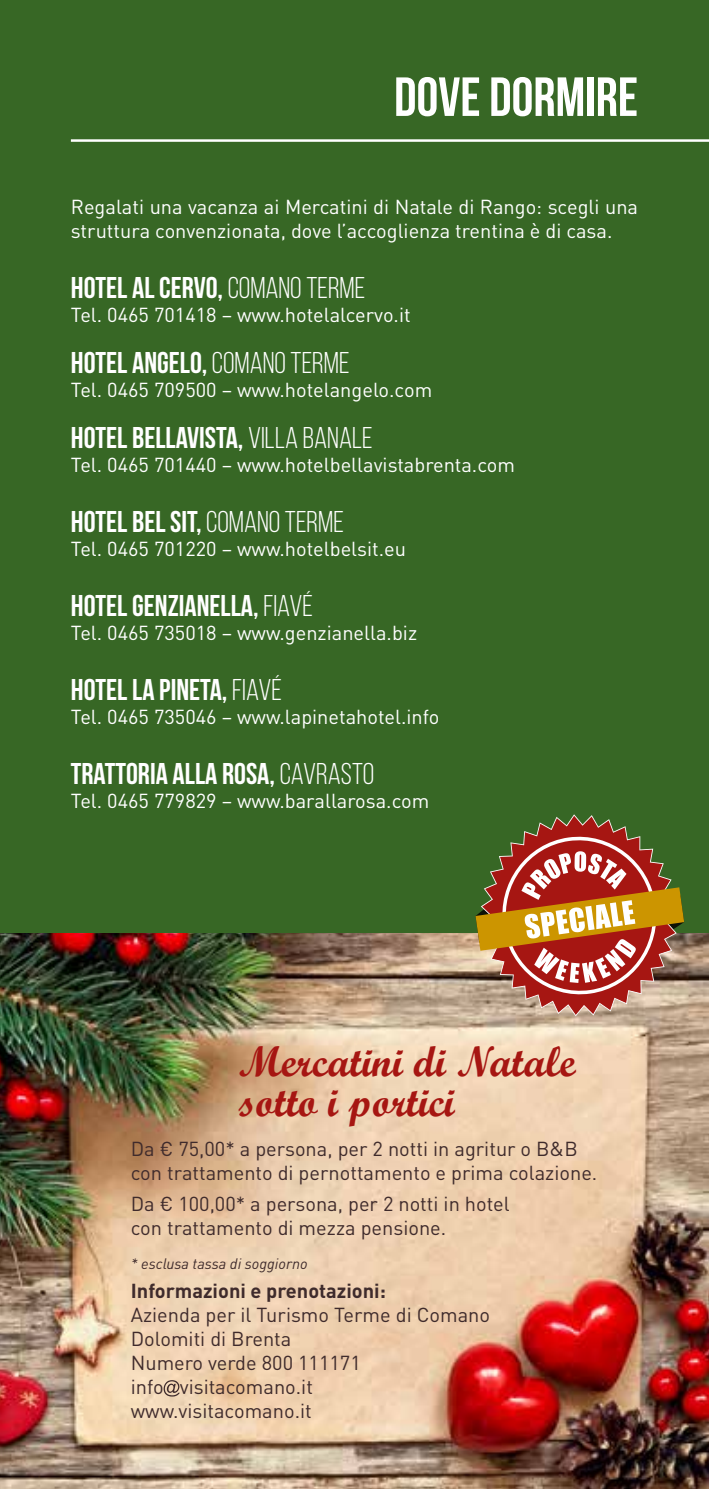
<style>
.page{position:relative;width:709px;height:1489px;background:#fff}
.page>*{position:absolute;margin:0;border:0;box-sizing:border-box;transform-origin:0 0}
.t1{font:700 55px "Bebas Neue";color:#fff}
.t2{font:42.5px/40px "Script MT Bold";color:#a61612}
.t3{font:700 30px "Bebas Neue";color:#fff}
.t4{font:20px/24px "DIN Pro";color:#fff}
.t5{font:20px/24px "DIN Pro";color:#3f2b2c}
.t6{font:700 20px "DIN Pro";color:#3f2b2c}
.t7{font:italic 15px "DIN Pro";color:#3f2b2c}
.s1{font-weight:400}
</style>
<div class="page">
<div style="left:0;top:0;width:709px;height:1169px;background:#376725"></div>
<img style="left:1px;top:933px;width:708px;height:555px">
<hr style="left:71px;top:139px;width:638px;height:3px;background:#fff">
<svg style="left:164px;top:1379px;width:16px;height:17px"></svg>
<svg style="left:475px;top:814px;width:209px;height:202px"></svg>
<img style="left:0;top:933px;width:1px;height:555px">
<h1 class="t1" style="left:394px;top:67px;width:245px">DOVE DORMIRE</h1>
<p class="t4" style="left:71px;top:194px;width:568px">Regalati una vacanza ai Mercatini di Natale di Rango: scegli una struttura convenzionata, dove l’accoglienza trentina è di casa.</p>
<h3 class="t3" style="left:71px;top:271px;width:296px">HOTEL AL CERVO, <span class="s1">COMANO TERME</span></h3>
<p class="t4" style="left:71px;top:302px;width:341px">Tel. 0465 701418 – www.hotelalcervo.it</p>
<h3 class="t3" style="left:71px;top:346px;width:280px">HOTEL ANGELO, <span class="s1">COMANO TERME</span></h3>
<p class="t4" style="left:71px;top:377px;width:363px">Tel. 0465 709500 – www.hotelangelo.com</p>
<h3 class="t3" style="left:71px;top:421px;width:303px">HOTEL BELLAVISTA, <span class="s1">VILLA BANALE</span></h3>
<p class="t4" style="left:71px;top:452px;width:445px">Tel. 0465 701440 – www.hotelbellavistabrenta.com</p>
<h3 class="t3" style="left:71px;top:505px;width:274px">HOTEL BEL SIT, <span class="s1">COMANO TERME</span></h3>
<p class="t4" style="left:71px;top:536px;width:337px">Tel. 0465 701220 – www.hotelbelsit.eu</p>
<h3 class="t3" style="left:71px;top:589px;width:244px">HOTEL GENZIANELLA, <span class="s1">FIAVÉ</span></h3>
<p class="t4" style="left:71px;top:620px;width:348px">Tel. 0465 735018 – www.genzianella.biz</p>
<h3 class="t3" style="left:71px;top:673px;width:212px">HOTEL LA PINETA, <span class="s1">FIAVÉ</span></h3>
<p class="t4" style="left:71px;top:704px;width:370px">Tel. 0465 735046 – www.lapinetahotel.info</p>
<h3 class="t3" style="left:71px;top:757px;width:305px">TRATTORIA ALLA ROSA, <span class="s1">CAVRASTO</span></h3>
<p class="t4" style="left:71px;top:788px;width:360px">Tel. 0465 779829 – www.barallarosa.com</p>
<h2 class="t2" style="left:239px;top:1041px;width:338px">Mercatini di Natale sotto i portici</h2>
<p class="t5" style="left:131px;top:1135px;width:468px">Da € 75,00* a persona, per 2 notti in agritur o B&amp;B con trattamento di pernottamento e prima colazione.</p>
<p class="t5" style="left:131px;top:1190px;width:380px">Da € 100,00* a persona, per 2 notti in hotel con trattamento di mezza pensione.</p>
<p class="t7" style="left:131px;top:1254px;width:178px">* esclusa tassa di soggiorno</p>
<p class="t6" style="left:131px;top:1277px;width:257px">Informazioni e prenotazioni:</p>
<p class="t5" style="left:131px;top:1301px;width:361px">Azienda per il Turismo Terme di Comano<br>Dolomiti di Brenta<br>Numero verde 800 111171<br>info visitacomano.it www.visitacomano.it</p>
</div>
